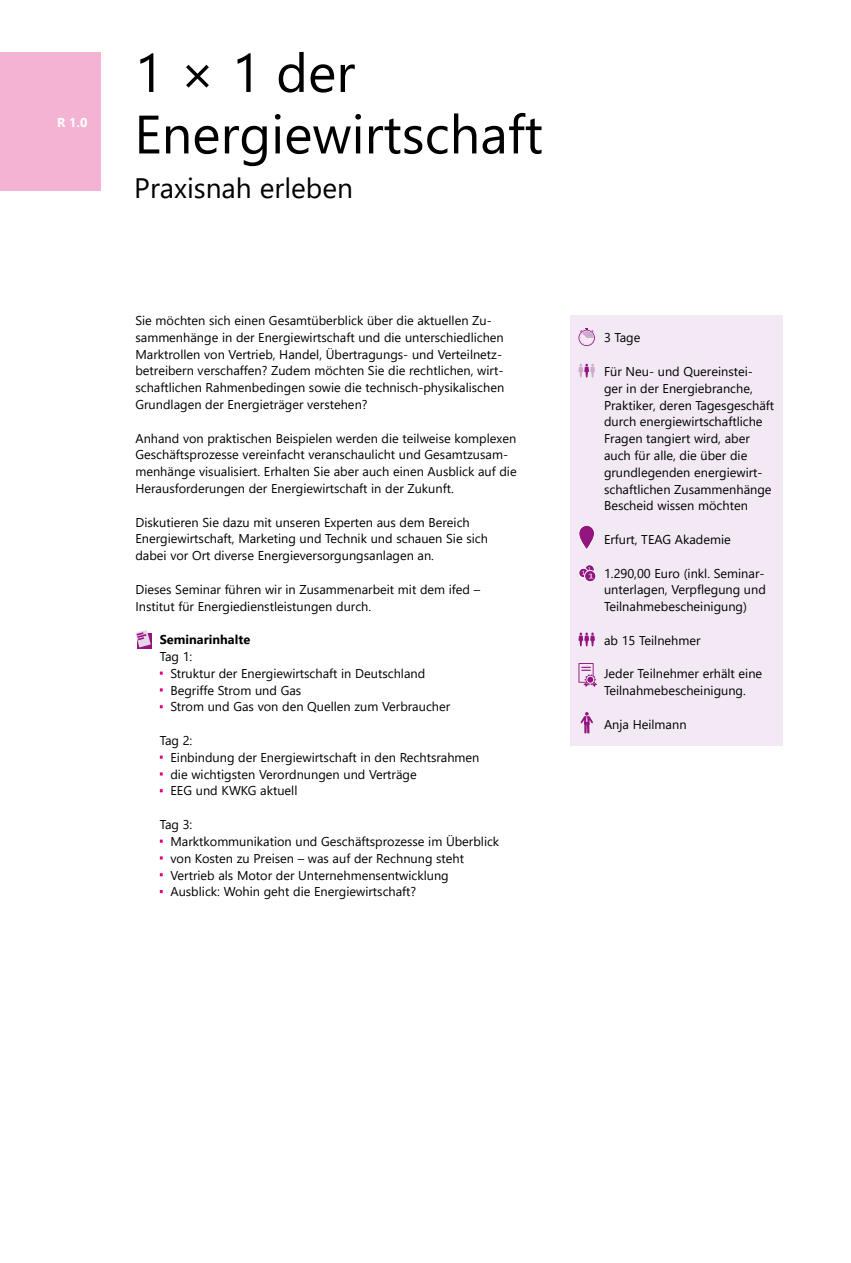
<style>
.page{position:relative;width:851px;height:1263px;background:#fff}
.page>*{position:absolute;margin:0;border:0;box-sizing:border-box;transform-origin:0 0}
.t1{font:54px/61.5px "Segoe UI";color:#000}
.t2{font:28.05px "Segoe UI";color:#000}
.t3{font:12.75px/16.8px "Segoe UI";color:#000}
.t4{font:700 12.75px "Segoe UI";color:#000}
.t5{font:700 12.75px "Segoe UI";color:#fff}
</style>
<div class="page">
<svg style="left:138px;top:633px;width:14px;height:16px"></svg>
<svg style="left:135px;top:630px;width:16px;height:17px"></svg>
<svg style="left:160px;top:671px;width:3px;height:4px"></svg>
<svg style="left:160px;top:755px;width:3px;height:4px"></svg>
<svg style="left:160px;top:839px;width:3px;height:4px"></svg>
<div style="left:0;top:53px;width:100px;height:138px;background:#f4b3d2"></div>
<div style="left:570px;top:316px;width:212px;height:430px;background:#f2e9f4"></div>
<svg style="left:578px;top:328px;width:16px;height:18px"></svg>
<svg style="left:578px;top:364px;width:17px;height:13px"></svg>
<svg style="left:578px;top:525px;width:16px;height:25px"></svg>
<div style="left:584px;top:564px;width:10px;height:10px;border:1px solid #fff;border-radius:50%"></div>
<svg style="left:578px;top:568px;width:10px;height:10px"></svg>
<div style="left:578px;top:568px;width:10px;height:10px;border:1px solid #fff;border-radius:50%"></div>
<svg style="left:584px;top:570px;width:11px;height:12px"></svg>
<div style="left:584px;top:570px;width:12px;height:12px;border:1px solid #fff;border-radius:50%"></div>
<svg style="left:582px;top:567px;width:11px;height:12px"></svg>
<svg style="left:578px;top:633px;width:17px;height:13px"></svg>
<svg style="left:578px;top:663px;width:19px;height:24px"></svg>
<div style="left:586px;top:676px;width:8px;height:7px;border:1px solid #fff;border-radius:50%"></div>
<svg style="left:580px;top:712px;width:13px;height:21px"></svg>
<p class="t5" style="left:57px;top:112px;width:32px">R 1.0</p>
<h1 class="t1" style="left:134px;top:41px;width:410px">1 × 1 der<br>Energiewirtschaft</h1>
<h2 class="t2" style="left:134px;top:165px;width:220px">Praxisnah erleben</h2>
<p class="t3" style="left:135px;top:312px;width:370px">Sie möchten sich einen Gesamtüberblick über die aktuellen Zu&shy;sammenhänge in der Energiewirtschaft und die unterschiedlichen Marktrollen von Vertrieb, Handel, Übertragungs- und Verteilnetz&shy;betreibern verschaffen? Zudem möchten Sie die rechtlichen, wirt&shy;schaftlichen Rahmenbedingen sowie die technisch-physikalischen Grundlagen der Energieträger verstehen?</p>
<p class="t3" style="left:135px;top:429px;width:382px">Anhand von praktischen Beispielen werden die teilweise komplexen Geschäftsprozesse vereinfacht veranschaulicht und Gesamtzusam&shy;menhänge visualisiert. Erhalten Sie aber auch einen Ausblick auf die Herausforderungen der Energiewirtschaft in der Zukunft.</p>
<p class="t3" style="left:135px;top:513px;width:354px">Diskutieren Sie dazu mit unseren Experten aus dem Bereich<br>Energiewirtschaft, Marketing und Technik und schauen Sie sich dabei vor Ort diverse Energieversorgungsanlagen an.</p>
<p class="t3" style="left:135px;top:581px;width:346px">Dieses Seminar führen wir in Zusammenarbeit mit dem ifed –<br>Institut für Energiedienstleistungen durch.</p>
<p class="t4" style="left:160px;top:629px;width:92px">Seminarinhalte</p>
<p class="t3" style="left:170px;top:648px;width:281px;text-indent:-11px">Tag 1:<br>Struktur der Energiewirtschaft in Deutschland<br>Begriffe Strom und Gas<br>Strom und Gas von den Quellen zum Verbraucher</p>
<p class="t3" style="left:170px;top:732px;width:310px;text-indent:-11px">Tag 2:<br>Einbindung der Energiewirtschaft in den Rechtsrahmen die wichtigsten Verordnungen und Verträge<br>EEG und KWKG aktuell</p>
<p class="t3" style="left:170px;top:816px;width:330px;text-indent:-11px">Tag 3:<br>Marktkommunikation und Geschäftsprozesse im Überblick von Kosten zu Preisen – was auf der Rechnung steht Vertrieb als Motor der Unternehmensentwicklung Ausblick: Wohin geht die Energiewirtschaft?</p>
<p class="t3" style="left:604px;top:329px;width:38px">3 Tage</p>
<p class="t3" style="left:604px;top:363px;width:172px">Für Neu- und Quereinstei&shy;ger in der Energiebranche,<br>Praktiker, deren Tagesgeschäft durch energiewirtschaftliche<br>Fragen tangiert wird, aber auch für alle, die über die grundlegenden energiewirt&shy;schaftlichen Zusammenhänge<br>Bescheid wissen möchten</p>
<p class="t3" style="left:604px;top:531px;width:128px">Erfurt, TEAG Akademie</p>
<p class="t3" style="left:604px;top:564px;width:163px;text-align:justify">1.290,00 Euro (inkl. Seminar&shy;unterlagen, Verpflegung und Teilnahmebescheinigung)</p>
<p class="t3" style="left:604px;top:632px;width:98px">ab 15 Teilnehmer</p>
<p class="t3" style="left:604px;top:665px;width:160px">Jeder Teilnehmer erhält eine<br>Teilnahmebescheinigung.</p>
<p class="t3" style="left:604px;top:716px;width:84px">Anja Heilmann</p>
</div>
